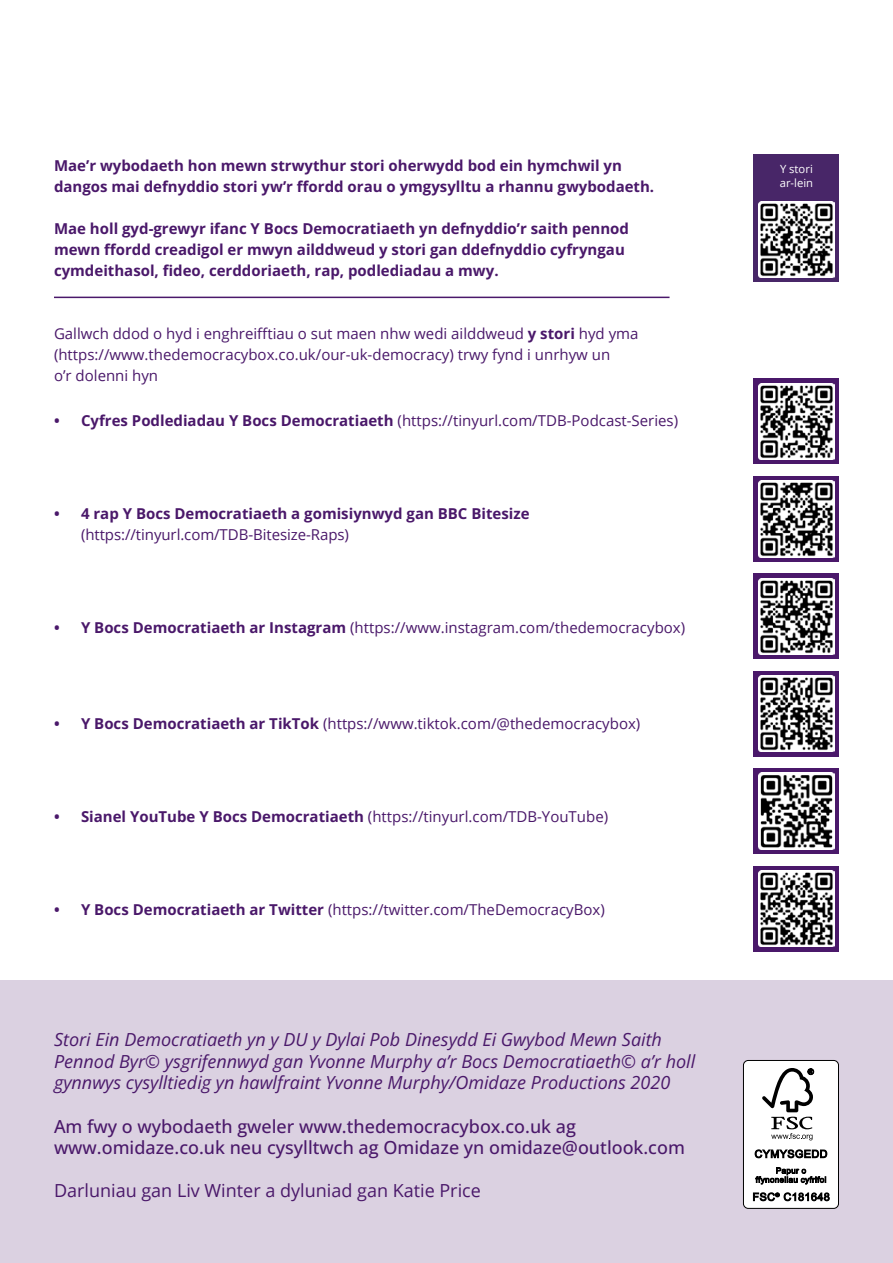
<style>
.page{position:relative;width:893px;height:1263px;background:#fff}
.page>*{position:absolute;margin:0;border:0;box-sizing:border-box;transform-origin:0 0}
.t1{font:italic 18px/21.6px "Open Sans";color:#4a186a}
.t2{font:500 18px/21.6px "Open Sans";color:#4a186a}
.t3{font:18px "Open Sans";color:#4a186a}
.Body_copy{font:15px/21px "Open Sans";color:#4a186a}
.Body_copy-2{font:700 15px/21px "Open Sans";color:#4a186a}
.Body_copy-3{font:11.25px/13.5px "Open Sans";color:#fff}
.s1{font-weight:700}
.s2{font-weight:400}
</style>
<div class="page">
<div style="left:0;top:980px;width:893px;height:283px;background:#dbd1e1"></div>
<hr style="left:54px;top:297px;width:615px;height:1px;background:#4a186a">
<div style="left:754px;top:154px;width:85px;height:128px;background:#482668"></div>
<img style="left:758px;top:201px;width:77px;height:77px">
<div style="left:754px;top:379px;width:85px;height:85px;background:#4a186a"></div>
<img style="left:758px;top:383px;width:77px;height:77px">
<div style="left:754px;top:476px;width:85px;height:85px;background:#4a186a"></div>
<img style="left:758px;top:481px;width:77px;height:76px">
<div style="left:754px;top:866px;width:85px;height:85px;background:#4a186a"></div>
<img style="left:758px;top:870px;width:77px;height:77px">
<div style="left:754px;top:769px;width:85px;height:85px;background:#4a186a"></div>
<img style="left:758px;top:773px;width:77px;height:76px">
<div style="left:754px;top:574px;width:85px;height:85px;background:#4a186a"></div>
<img style="left:758px;top:578px;width:77px;height:76px">
<div style="left:754px;top:671px;width:85px;height:85px;background:#4a186a"></div>
<img style="left:758px;top:675px;width:77px;height:77px">
<div style="left:743px;top:1060px;width:95px;height:148px;background:#fff;border-radius:5px"></div>
<div style="left:743px;top:1060px;width:96px;height:149px;border:1px solid #000;border-radius:5px"></div>
<svg style="left:762px;top:1068px;width:52px;height:72px"></svg>
<svg style="left:755px;top:1149px;width:72px;height:10px"></svg>
<svg style="left:755px;top:1167px;width:71px;height:18px"></svg>
<svg style="left:753px;top:1192px;width:77px;height:9px"></svg>
<p class="Body_copy-2" style="left:54px;top:154px;width:602px">Mae’r wybodaeth hon mewn strwythur stori oherwydd bod ein hymchwil yn dangos mai defnyddio stori yw’r ffordd orau o ymgysylltu a rhannu gwybodaeth.</p>
<p class="Body_copy-2" style="left:54px;top:217px;width:577px">Mae holl gyd-grewyr ifanc Y Bocs Democratiaeth yn defnyddio’r saith pennod mewn ffordd creadigol er mwyn ailddweud y stori gan ddefnyddio cyfryngau cymdeithasol, fideo, cerddoriaeth, rap, podlediadau a mwy.</p>
<p class="Body_copy" style="left:54px;top:322px;width:586px">Gallwch ddod o hyd i enghreifftiau o sut maen nhw wedi ailddweud <span class="s1">y stori</span> hyd yma (https://www.thedemocracybox.co.uk/our-uk-democracy) trwy fynd i unrhyw un<br>o’r dolenni hyn</p>
<p class="Body_copy" style="left:54px;top:409px;width:626px"><span class="s1">• Cyfres Podlediadau Y Bocs Democratiaeth</span> (https://tinyurl.com/TDB-Podcast-Series)</p>
<p class="Body_copy-2" style="left:81px;top:502px;width:450px;text-indent:-27px">• 4 rap Y Bocs Democratiaeth a gomisiynwyd gan BBC Bitesize <span class="s2">(https://tinyurl.com/TDB-Bitesize-Raps)</span></p>
<p class="Body_copy" style="left:54px;top:616px;width:633px"><span class="s1">• Y Bocs Democratiaeth ar Instagram</span> (https://www.instagram.com/thedemocracybox)</p>
<p class="Body_copy" style="left:54px;top:712px;width:588px"><span class="s1">• Y Bocs Democratiaeth ar TikTok</span> (https://www.tiktok.com/@thedemocracybox)</p>
<p class="Body_copy" style="left:54px;top:805px;width:556px"><span class="s1">• Sianel YouTube Y Bocs Democratiaeth</span> (https://tinyurl.com/TDB-YouTube)</p>
<p class="Body_copy" style="left:54px;top:898px;width:552px"><span class="s1">• Y Bocs Democratiaeth ar Twitter</span> (https://twitter.com/TheDemocracyBox)</p>
<p class="t1" style="left:54px;top:1028px;width:643px">Stori Ein Democratiaeth yn y DU y Dylai Pob Dinesydd Ei Gwybod Mewn Saith<br>Pennod Byr© ysgrifennwyd gan Yvonne Murphy a’r Bocs Democratiaeth© a’r holl gynnwys cysylltiedig yn hawlfraint Yvonne Murphy/Omidaze Productions 2020</p>
<p class="t2" style="left:54px;top:1115px;width:632px">Am fwy o wybodaeth gweler www.thedemocracybox.co.uk ag www.omidaze.co.uk neu cysylltwch ag Omidaze yn omidaze@outlook.com</p>
<p class="t3" style="left:54px;top:1178px;width:428px">Darluniau gan Liv Winter a dyluniad gan Katie Price</p>
<p class="Body_copy-3" style="left:780px;top:162px;width:35px">Y stori ar-lein</p>
</div>
